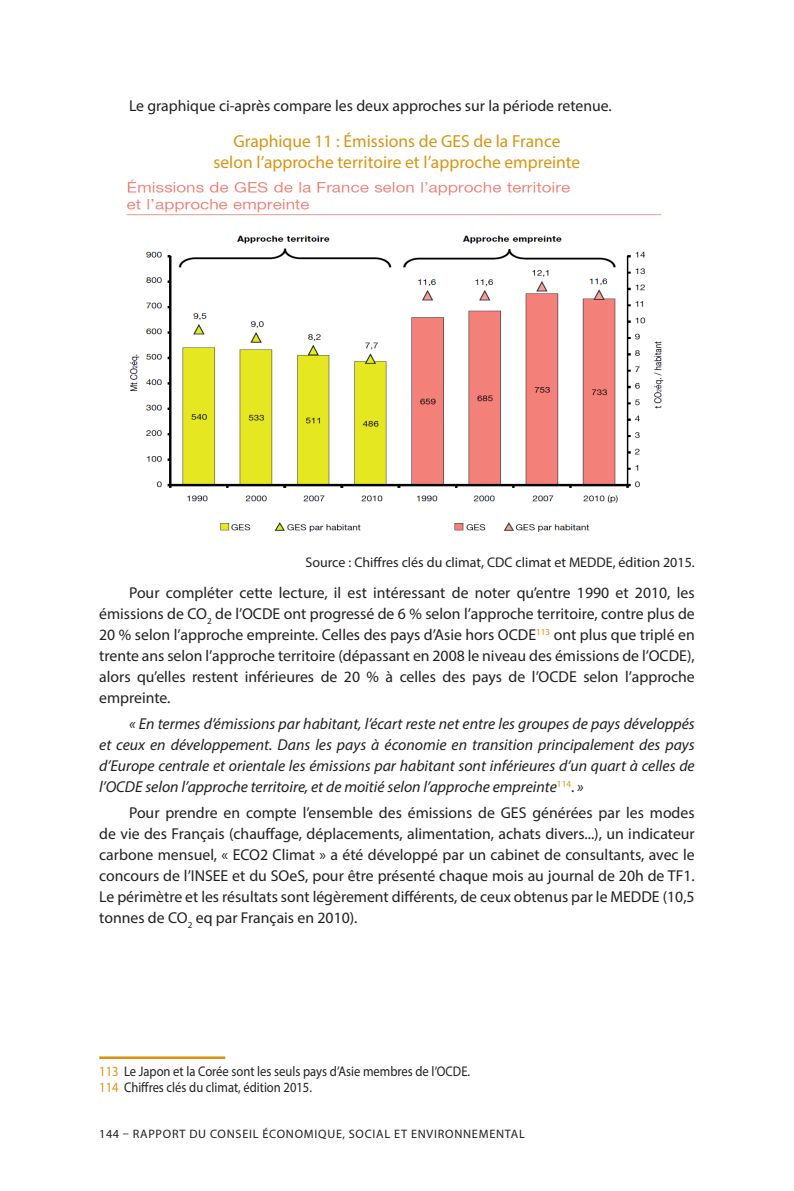
<style>
.page{position:relative;width:794px;height:1191px;background:#fff}
.page>*{position:absolute;margin:0;border:0;box-sizing:border-box;transform-origin:0 0}
.Légende{font:17.5px/21px "Myriad Pro";color:#d99512;text-align:center}
.Alinéa{font:15.75px/21px "Myriad Pro";color:#231f20;text-align:justify}
.Alinéa-2{font:italic 15.75px/21px "Myriad Pro";color:#231f20;text-align:justify}
.Note_de_bas_de_page{font:14px "Myriad Pro";color:#231f20;scale:.9 1}
.Source_tableau{font:14px "Myriad Pro";color:#231f20}
.t1{font:12.25px "Myriad Pro";letter-spacing:.06em;color:#231f20}
.s1{font-style:normal}
.s2{color:#d99512}
</style>
<div class="page">
<img style="left:126px;top:179px;width:538px;height:353px">
<hr style="left:99px;top:1056px;width:126px;height:3px;background:#d99512">
<p class="Alinéa" style="left:129px;top:95px;width:484px">Le graphique ci-après compare les deux approches sur la période retenue.</p>
<p class="Légende" style="left:214px;top:130px;width:368px">Graphique 11 : Émissions de GES de la France selon l’approche territoire et l’approche empreinte</p>
<p class="Source_tableau" style="left:305px;top:553px;width:391px">Source : Chiffres clés du climat, CDC climat et MEDDE, édition 2015.</p>
<p class="Alinéa" style="left:99px;top:582px;width:597px;text-indent:30px">Pour compléter cette lecture, il est intéressant de noter qu’entre 1990 et 2010, les émissions de CO<sub>2</sub> de l’OCDE ont progressé de 6 % selon l’approche territoire, contre plus de 20 % selon l’approche empreinte. Celles des pays d’Asie hors OCDE<sup>113</sup> ont plus que triplé en trente ans selon l’approche territoire (dépassant en 2008 le niveau des émissions de l’OCDE), alors qu’elles restent inférieures de 20 % à celles des pays de l’OCDE selon l’approche empreinte.</p>
<p class="Alinéa-2" style="left:99px;top:713px;width:597px;text-indent:30px">« En termes d’émissions par habitant, l’écart reste net entre les groupes de pays développés et ceux en développement. Dans les pays à économie en transition principalement des pays d’Europe centrale et orientale les émissions par habitant sont inférieures d’un quart à celles de l’OCDE selon l’approche territoire, et de moitié selon l’approche empreinte<sup>114</sup><span class="s1">.</span> »</p>
<p class="Alinéa" style="left:99px;top:802px;width:597px;text-indent:30px">Pour prendre en compte l’ensemble des émissions de GES générées par les modes de vie des Français (chauffage, déplacements, alimentation, achats divers...), un indicateur carbone mensuel, « ECO2 Climat » a été développé par un cabinet de consultants, avec le concours de l’INSEE et du SOeS, pour être présenté chaque mois au journal de 20h de TF1.<br>Le périmètre et les résultats sont légèrement différents, de ceux obtenus par le MEDDE (10,5 tonnes de CO<sub>2</sub> eq par Français en 2010).</p>
<p class="Note_de_bas_de_page" style="left:99px;top:1062px;width:413px"><span class="s2">113</span> Le Japon et la Corée sont les seuls pays d’Asie membres de l’OCDE.</p>
<p class="Note_de_bas_de_page" style="left:99px;top:1078px;width:238px"><span class="s2">114</span> Chiffres clés du climat, édition 2015.</p>
<p class="t1" style="left:99px;top:1126px;width:427px">144 – RAPPORT DU CONSEIL ÉCONOMIQUE, SOCIAL ET ENVIRONNEMENTAL</p>
</div>
